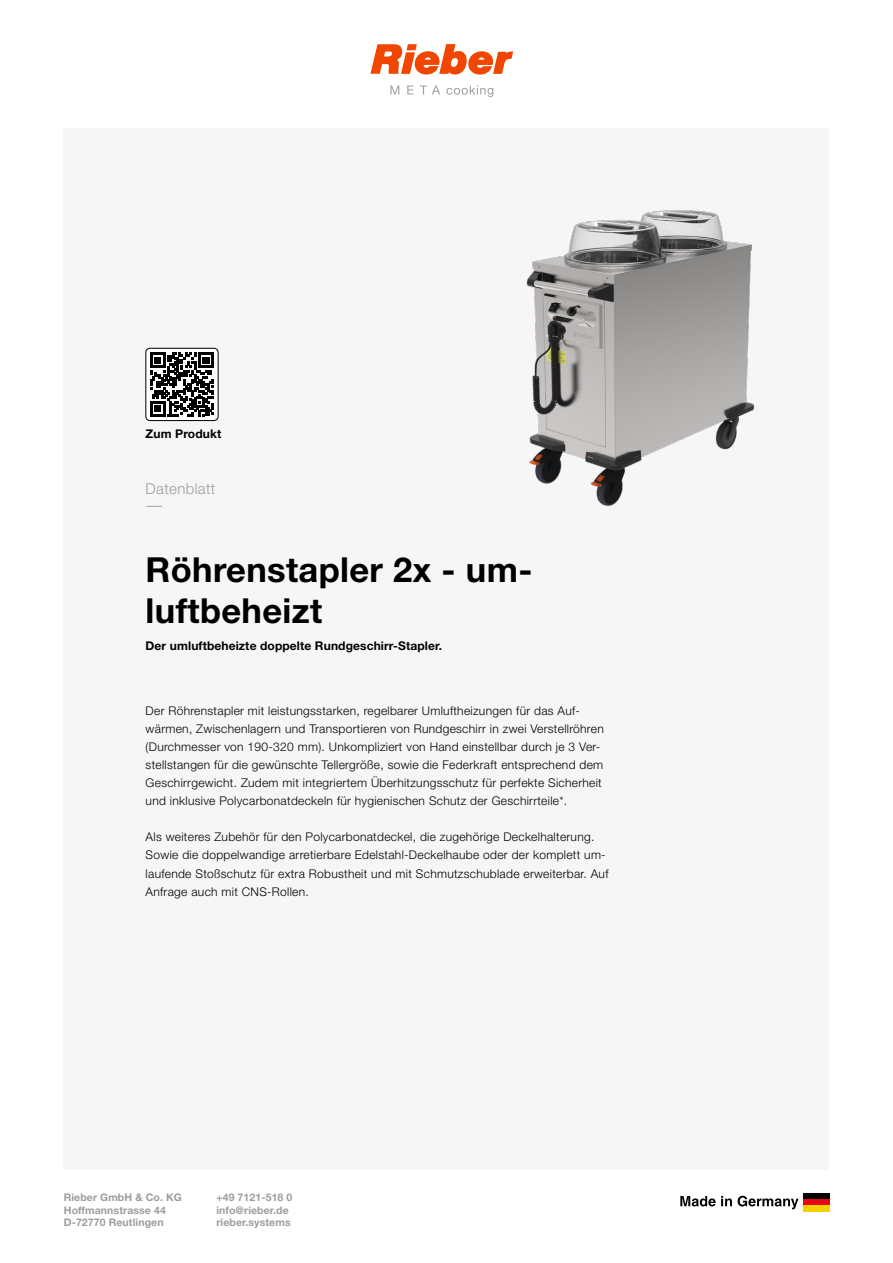
<style>
.page{position:relative;width:893px;height:1263px;background:#fff}
.page>*{position:absolute;margin:0;border:0;box-sizing:border-box;transform-origin:0 0}
.titel{font:700 34.5px/40.5px "Helvetica Neue LT Std";letter-spacing:.01em;color:#000}
.datenblatt{font:300 15px "Helvetica Neue LT Std";letter-spacing:.025em;color:#9d9d9c}
.marketingtext{font:300 12px/18px "Helvetica Neue LT Std";letter-spacing:.025em;color:#000}
.zwischentitel{font:700 12px "Helvetica Neue LT Std";letter-spacing:.01em;color:#000}
.t1{font:700 10.5px/12.6px "Helvetica Neue LT Std";letter-spacing:.01em;color:#9d9d9c}
</style>
<div class="page">
<div style="left:64px;top:128px;width:765px;height:1041px;background:#f6f6f6"></div>
<div style="left:803px;top:1193px;width:26px;height:6px;background:#000"></div>
<div style="left:803px;top:1199px;width:26px;height:6px;background:#e30613"></div>
<div style="left:803px;top:1205px;width:26px;height:6px;background:#f8d200"></div>
<svg style="left:680px;top:1196px;width:52px;height:10px"></svg>
<svg style="left:738px;top:1196px;width:60px;height:13px"></svg>
<svg style="left:370px;top:44px;width:143px;height:31px"></svg>
<svg style="left:390px;top:86px;width:9px;height:8px"></svg>
<svg style="left:407px;top:86px;width:6px;height:8px"></svg>
<svg style="left:420px;top:86px;width:20px;height:8px"></svg>
<svg style="left:446px;top:86px;width:47px;height:11px"></svg>
<img style="left:526px;top:210px;width:229px;height:296px">
<svg style="left:146px;top:506px;width:16px;height:1px"></svg>
<div style="left:146px;top:348px;width:72px;height:73px;background:#fff;border-radius:4px"></div>
<div style="left:146px;top:348px;width:72px;height:73px;border:1px solid #000;border-radius:4px"></div>
<svg style="left:150px;top:352px;width:64px;height:64px"></svg>
<p class="zwischentitel" style="left:146px;top:426px;width:77px">Zum Produkt</p>
<p class="datenblatt" style="left:146px;top:480px;width:71px">Datenblatt</p>
<p class="titel" style="left:146px;top:549px;width:388px">Röhrenstapler 2x - um&shy;luftbeheizt</p>
<p class="zwischentitel" style="left:146px;top:639px;width:298px">Der umluftbeheizte doppelte Rundgeschirr-Stapler.</p>
<p class="marketingtext" style="left:146px;top:702px;width:460px">Der Röhrenstapler mit leistungsstarken, regelbarer Umluftheizungen für das Auf&shy;wärmen, Zwischenlagern und Transportieren von Rundgeschirr in zwei Verstellröhren (Durchmesser von 190-320 mm). Unkompliziert von Hand einstellbar durch je 3 Ver&shy;stellstangen für die gewünschte Tellergröße, sowie die Federkraft entsprechend dem Geschirrgewicht. Zudem mit integriertem Überhitzungsschutz für perfekte Sicherheit und inklusive Polycarbonatdeckeln für hygienischen Schutz der Geschirrteile*.</p>
<p class="marketingtext" style="left:146px;top:828px;width:464px">Als weiteres Zubehör für den Polycarbonatdeckel, die zugehörige Deckelhalterung.<br>Sowie die doppelwandige arretierbare Edelstahl-Deckelhaube oder der komplett um&shy;laufende Stoßschutz für extra Robustheit und mit Schmutzschublade erweiterbar. Auf Anfrage auch mit CNS-Rollen.</p>
<p class="t1" style="left:64px;top:1191px;width:120px">Rieber GmbH &amp; Co. KG<br>Hoffmannstrasse 44<br>D-72770 Reutlingen</p>
<p class="t1" style="left:216px;top:1191px;width:77px">+49 7121-518 0 info@rieber.de rieber.systems</p>
</div>
